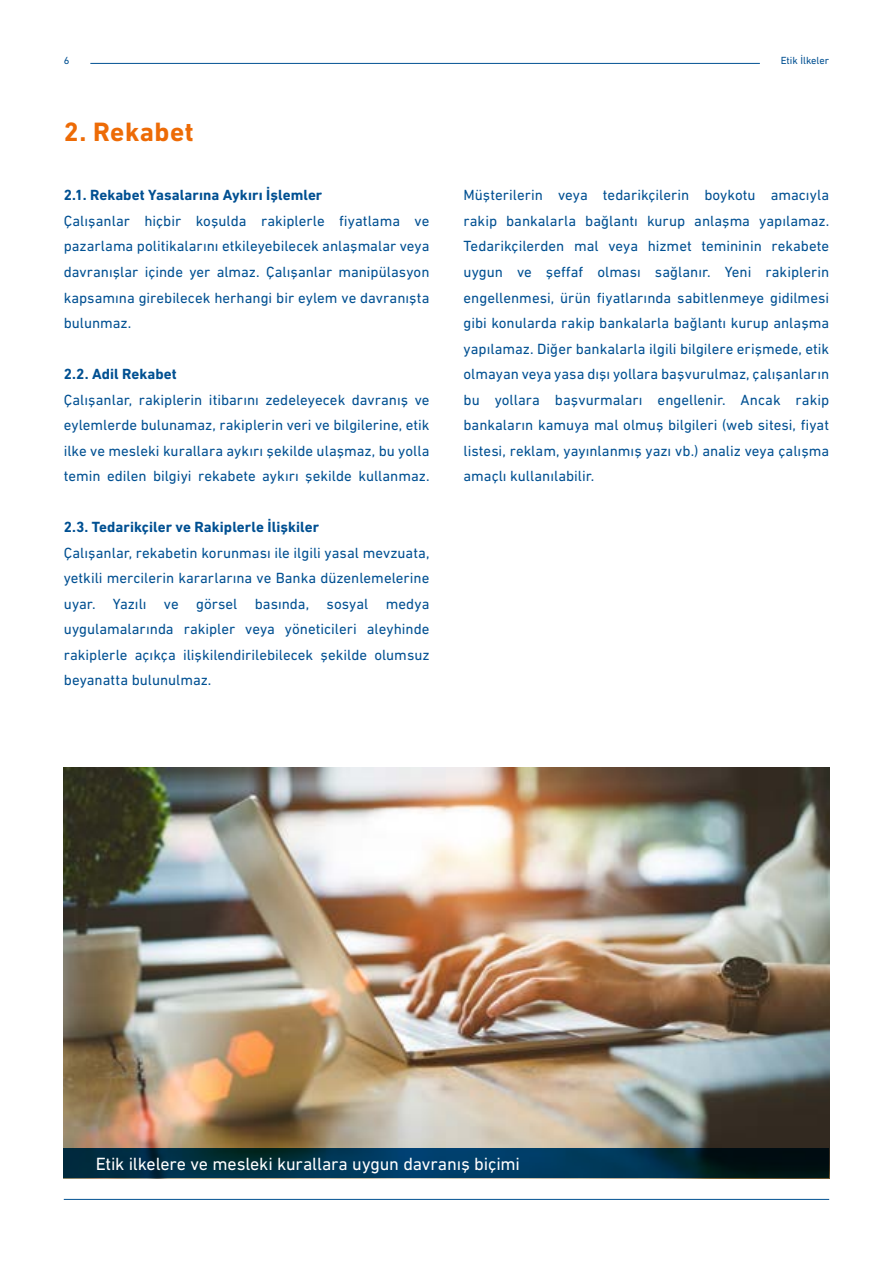
<style>
.page{position:relative;width:893px;height:1263px;background:#fff}
.page>*{position:absolute;margin:0;border:0;box-sizing:border-box;transform-origin:0 0}
.t1{font:700 27px "DIN Next LT Pro";letter-spacing:.02em;color:#ed6b06}
.t2{font:18px "DIN Next LT Pro";letter-spacing:-.01em;color:#fff}
.t3{font:15px/25.5px "DIN Next LT Pro";color:#005092;text-align:justify}
.t4{font:700 15px "DIN Next LT Pro";letter-spacing:.005em;color:#005092}
.t5{font:10.5px "DIN Next LT Pro";color:#005092}
</style>
<div class="page">
<hr style="left:90px;top:63px;width:670px;height:1px;background:#005092">
<hr style="left:64px;top:1199px;width:765px;height:1px;background:#005092">
<img style="left:64px;top:767px;width:765px;height:381px">
<svg style="left:64px;top:1148px;width:765px;height:30px;background:#002e47"></svg>
<p class="t5" style="left:64px;top:54px;width:7px">6</p>
<p class="t5" style="left:781px;top:54px;width:50px">Etik İlkeler</p>
<h1 class="t1" style="left:64px;top:116px;width:131px">2. Rekabet</h1>
<p class="t4" style="left:64px;top:187px;width:260px">2.1. Rekabet Yasalarına Aykırı İşlemler</p>
<p class="t3" style="left:64px;top:208px;width:367px">Çalışanlar hiçbir koşulda rakiplerle fiyatlama ve pazarlama politikalarını etkileyebilecek anlaşmalar veya davranışlar içinde yer almaz. Çalışanlar manipülasyon kapsamına girebilecek herhangi bir eylem ve davranışta bulunmaz.</p>
<p class="t4" style="left:64px;top:365px;width:115px">2.2. Adil Rekabet</p>
<p class="t3" style="left:64px;top:386px;width:367px">Çalışanlar, rakiplerin itibarını zedeleyecek davranış ve eylemlerde bulunamaz, rakiplerin veri ve bilgilerine, etik ilke ve mesleki kurallara aykırı şekilde ulaşmaz, bu yolla temin edilen bilgiyi rekabete aykırı şekilde kullanmaz.</p>
<p class="t4" style="left:64px;top:518px;width:257px">2.3. Tedarikçiler ve Rakiplerle İlişkiler</p>
<p class="t3" style="left:64px;top:539px;width:367px">Çalışanlar, rekabetin korunması ile ilgili yasal mevzuata, yetkili mercilerin kararlarına ve Banka düzenlemelerine uyar. Yazılı ve görsel basında, sosyal medya uygulamalarında rakipler veya yöneticileri aleyhinde rakiplerle açıkça ilişkilendirilebilecek şekilde olumsuz beyanatta bulunulmaz.</p>
<p class="t3" style="left:463px;top:182px;width:367px">Müşterilerin veya tedarikçilerin boykotu amacıyla rakip bankalarla bağlantı kurup anlaşma yapılamaz.<br>Tedarikçilerden mal veya hizmet temininin rekabete uygun ve şeffaf olması sağlanır. Yeni rakiplerin engellenmesi, ürün fiyatlarında sabitlenmeye gidilmesi gibi konularda rakip bankalarla bağlantı kurup anlaşma yapılamaz. Diğer bankalarla ilgili bilgilere erişmede, etik olmayan veya yasa dışı yollara başvurulmaz, çalışanların bu yollara başvurmaları engellenir. Ancak rakip bankaların kamuya mal olmuş bilgileri (web sitesi, fiyat listesi, reklam, yayınlanmış yazı vb.) analiz veya çalışma amaçlı kullanılabilir.</p>
<p class="t2" style="left:96px;top:1154px;width:426px">Etik ilkelere ve mesleki kurallara uygun davranış biçimi</p>
</div>
